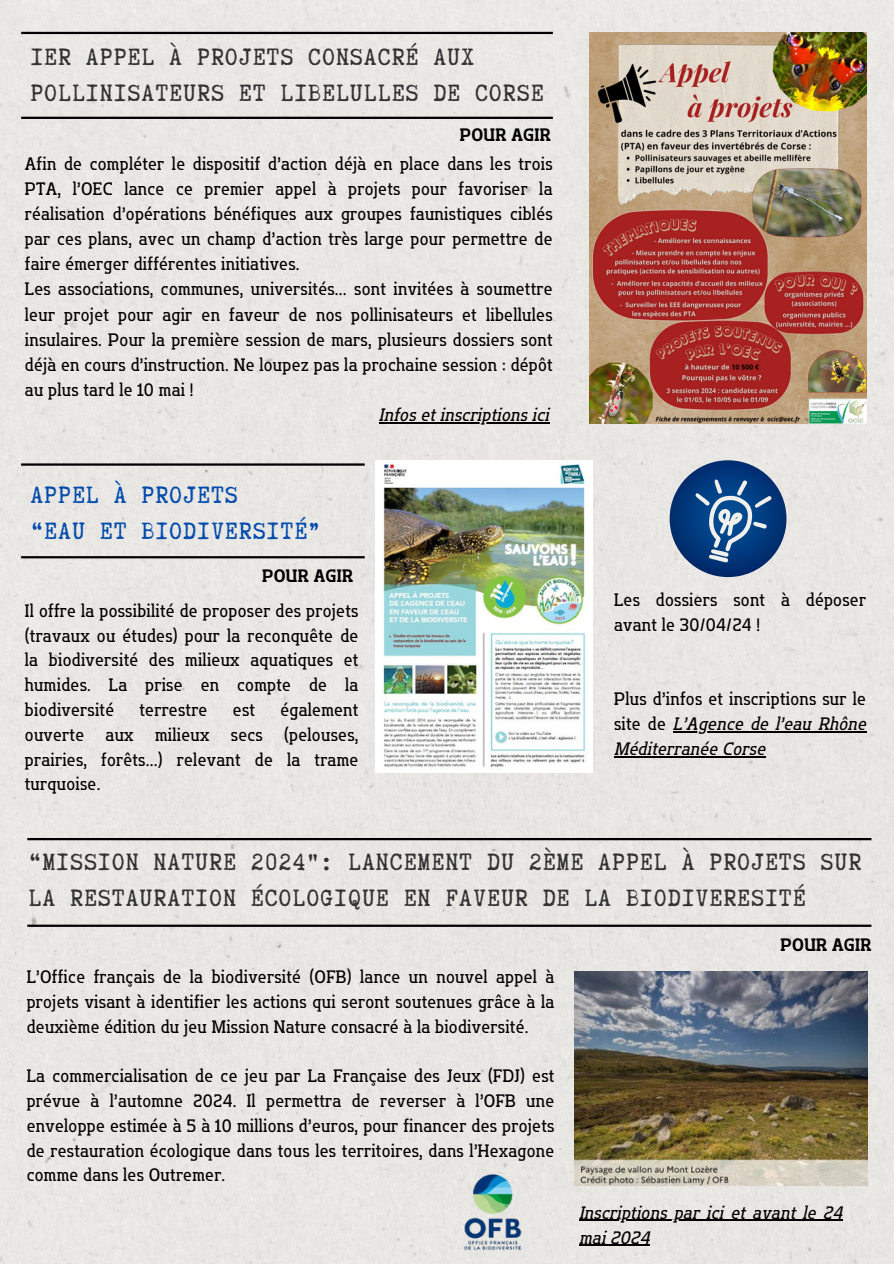
<style>
.page{position:relative;width:894px;height:1264px;background:#fff}
.page>*{position:absolute;margin:0;border:0;box-sizing:border-box;transform-origin:0 0}
.t1{font:28.05px/36px "Truetypewriter Polygl OTT";letter-spacing:.05em;color:#323232}
.t2{font:28.05px/36px "Truetypewriter Polygl OTT";letter-spacing:.05em;color:#004aad}
.t3{font:18px/24.8px "Flatory Slab 400 Semi Cond";letter-spacing:.02em;color:#000;text-align:justify}
.t4{font:18px/24.8px "Flatory Slab 400 Semi Cond It";letter-spacing:.02em;color:#000}
.t5{font:18px "Flatory Slab 700 Semi Cond";letter-spacing:.02em;color:#000}
.s1{font-family:"Flatory Slab 400 Semi Cond"}
</style>
<div class="page">
<div style="left:0;top:0;width:893px;height:1263px;background:#e8e7e3"></div>
<img style="left:589px;top:33px;width:277px;height:390px">
<hr style="left:21px;top:32px;width:531px;height:2px;background:#000">
<img style="left:376px;top:460px;width:216px;height:312px">
<hr style="left:21px;top:463px;width:343px;height:2px;background:#000">
<img style="left:669px;top:460px;width:117px;height:117px;border-radius:50%">
<hr style="left:672px;top:731px;width:194px;height:1px;background:#000">
<hr style="left:614px;top:756px;width:151px;height:1px;background:#000">
<svg style="left:694px;top:479px;width:78px;height:84px;background:#326298"></svg>
<hr style="left:21px;top:117px;width:531px;height:2px;background:#000">
<hr style="left:21px;top:556px;width:343px;height:2px;background:#000">
<hr style="left:27px;top:838px;width:844px;height:2px;background:#000">
<hr style="left:27px;top:924px;width:844px;height:2px;background:#000">
<img style="left:574px;top:971px;width:293px;height:213px">
<img style="left:446px;top:1169px;width:93px;height:94px">
<hr style="left:379px;top:422px;width:170px;height:2px;background:#000">
<hr style="left:579px;top:1219px;width:263px;height:1px;background:#000">
<hr style="left:579px;top:1244px;width:70px;height:1px;background:#000">
<h1 class="t1" style="left:31px;top:38px;width:514px">1ER APPEL À PROJETS CONSACRÉ AUX<br>POLLINISATEURS ET LIBELULLES DE CORSE</h1>
<p class="t5" style="left:460px;top:124px;width:92px">POUR AGIR</p>
<p class="t3" style="left:25px;top:151px;width:529px;text-align:left">Afin de compléter le dispositif d’action déjà en place dans les trois PTA, l’OEC lance ce premier appel à projets pour favoriser la réalisation d’opérations bénéfiques aux groupes faunistiques ciblés par ces plans, avec un champ d’action très large pour permettre de faire émerger différentes initiatives.<br>Les associations, communes, universités… sont invitées à soumettre leur projet pour agir en faveur de nos pollinisateurs et libellules insulaires. Pour la première session de mars, plusieurs dossiers sont déjà en cours d’instruction. Ne loupez pas la prochaine session : dépôt au plus tard le 10 mai !</p>
<p class="t4" style="left:379px;top:402px;width:171px">Infos et inscriptions ici</p>
<h1 class="t2" style="left:31px;top:476px;width:292px">APPEL À PROJETS<br>“EAU ET BIODIVERSITÉ”</h1>
<p class="t5" style="left:262px;top:565px;width:92px">POUR AGIR</p>
<p class="t3" style="left:25px;top:598px;width:335px">Il offre la possibilité de proposer des projets (travaux ou études) pour la reconquête de la biodiversité des milieux aquatiques et humides. La prise en compte de la biodiversité</p>
<p class="t3" style="left:25px;top:697px;width:335px;text-indent:255px">également ouverte aux milieux secs (pelouses, prairies, forêts…) relevant de la trame turquoise.</p>
<p class="t3" style="left:139px;top:697px;width:69px">terrestre</p>
<p class="t3" style="left:233px;top:697px;width:23px">est</p>
<p class="t3" style="left:614px;top:587px;width:253px">Les dossiers sont à déposer avant le 30/04/24 !</p>
<p class="t3" style="left:614px;top:686px;width:253px">Plus d’infos et inscriptions sur le</p>
<p class="t4" style="left:614px;top:711px;width:253px"><span class="s1">site de</span> L’Agence de l’eau Rhône<br>Méditerranée Corse</p>
<h1 class="t1" style="left:29px;top:844px;width:833px">“MISSION NATURE 2024": LANCEMENT DU 2ÈME APPEL À PROJETS SUR<br>LA RESTAURATION ÉCOLOGIQUE EN FAVEUR DE LA BIODIVERESITÉ</h1>
<p class="t5" style="left:780px;top:934px;width:92px">POUR AGIR</p>
<p class="t3" style="left:27px;top:964px;width:529px">L’Office français de la biodiversité (OFB) lance un nouvel appel à projets visant à identifier les actions qui seront soutenues grâce à la deuxième édition du jeu Mission Nature consacré à la biodiversité.</p>
<p class="t3" style="left:27px;top:1063px;width:529px">La commercialisation de ce jeu par La Française des Jeux (FDJ) est prévue à l’automne 2024. Il permettra de reverser à l’OFB une enveloppe estimée à 5 à 10 millions d’euros, pour financer des projets de restauration écologique dans tous les territoires, dans l’Hexagone comme dans les Outremer.</p>
<p class="t4" style="left:579px;top:1200px;width:264px">Inscriptions par ici et avant le 24 mai 2024</p>
</div>
